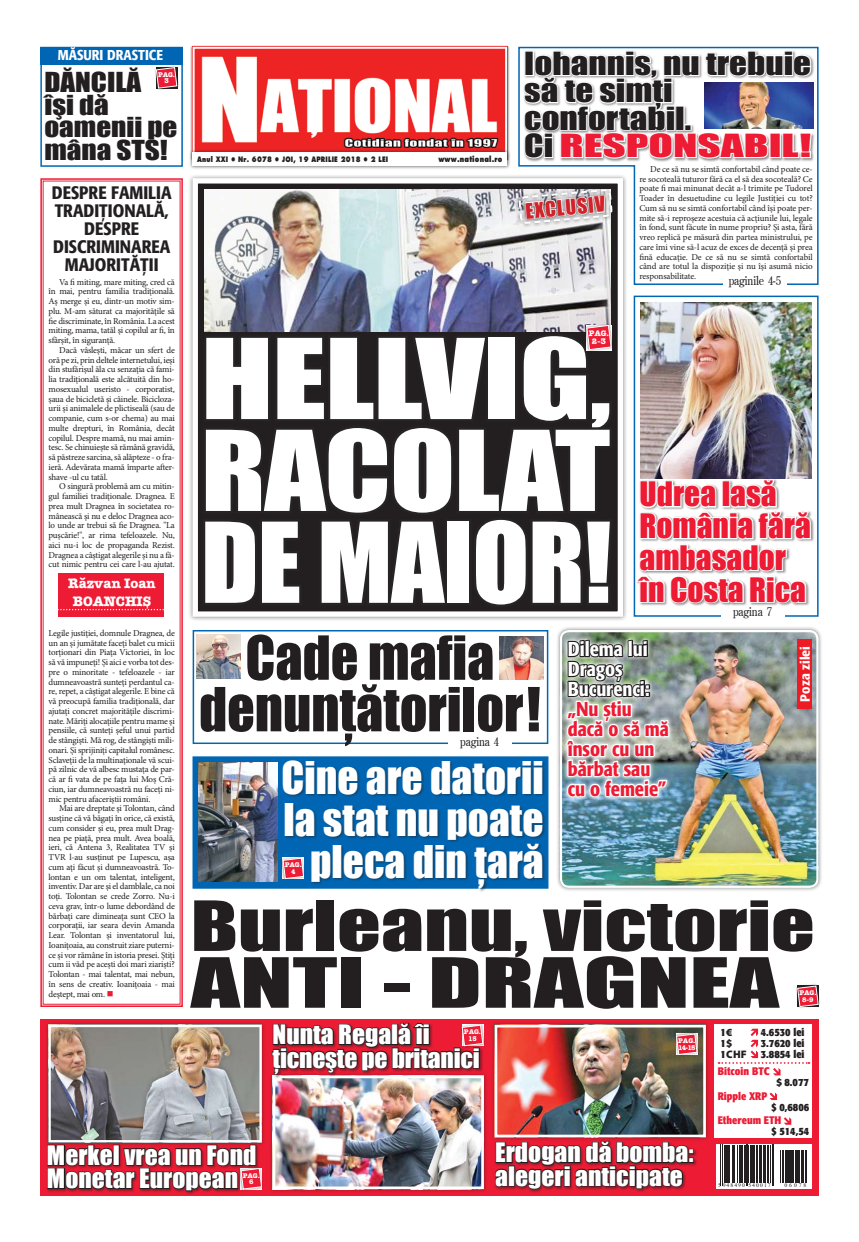
<style>
.page{position:relative;width:859px;height:1242px;background:#fff}
.page>*{position:absolute;margin:0;border:0;box-sizing:border-box;transform-origin:0 0}
.t1{font:102.68px/91.9px "Impact";letter-spacing:-.01em;color:#fff;text-align:justify;scale:1.27 1}
.t2{font:63.9px/56.8px "Impact";color:#231f20;scale:1.34 1}
.t3{font:56.1px/51.5px "Impact";color:#231f20;text-align:center;scale:.96 1}
.t4{font:43.88px "Impact";color:#fff}
.t5{font:41.4px/42.1px "Impact";color:#fff;text-align:right}
.t6{font:30.97px/31.7px "Impact";color:#ed1b34}
.t7{font:29.25px/27.3px "Impact";color:#231f20;scale:1.2 1}
.t8{font:25.28px/22.7px "Impact";color:#231f20;scale:1.15 1}
.t9{font:24.6px/23.4px "Impact";color:#fff;scale:1.04 1}
.t10{font:500 condensed 19.95px/20px "R Formata";color:#ed1b34}
.t11{font:500 condensed 19.95px/20px "R Formata";color:#fff}
.t12{font:19.65px "Impact";color:#d2232a}
.t13{font:500 condensed 18px/18px "R Formata";color:#231f20;text-align:center}
.t14{font:500 condensed 14.25px "R Formata";color:#fff}
.t15{font:13.65px/17.8px "American Type Writer Bold Rom";color:#fff;text-align:center}
.t16{font:500 condensed 13.42px "R Formata";color:#fff;scale:1.11 1}
.t17{font:300 12.08px "R Century";letter-spacing:-.01em;color:#231f20}
.t18{font:700 condensed 10.95px "R Formata";color:#231f20}
.t19{font:700 condensed 10.95px "R Formata";color:#ed1b34}
.t20{font:900 10.95px "Myriad Pro";color:#231f20}
.t21{font:9px/9.8px "Minion Pro";letter-spacing:-.02em;color:#231f20;text-align:justify}
.t22{font:7.95px "Futura Extra Bold Rom";letter-spacing:.03em;color:#231f20;scale:.8 1}
.t23{font:7.95px/7.9px "American Type Writer Bold Rom";color:#fff;text-align:center}
.t24{font:7.35px "Futura Extra Bold Rom";letter-spacing:.03em;color:#231f20;scale:.8 1}
.t25{font:6.75px/6.8px "American Type Writer Bold Rom";color:#fff;text-align:center}
.t26{font:5.7px "Times New Roman";letter-spacing:.18em;color:#231f20}
.s1{color:#ed1b34}
.s2{font-family:"Myriad Pro";font-weight:900;font-stretch:normal}
.s3{font-family:"R Formata";font-weight:700;font-stretch:condensed}
</style>
<div class="page">
<svg style="left:40px;top:178px;width:7px;height:829px"></svg>
<div style="left:556px;top:626px;width:270px;height:269px;background:#231f20;opacity:.5"></div>
<div style="left:190px;top:44px;width:322px;height:121px;background:#231f20;opacity:.75"></div>
<div style="left:193px;top:47px;width:314px;height:112px;border:2px solid #fff"></div>
<div style="left:795px;top:983px;width:29px;height:29px;background:#231f20;opacity:.5"></div>
<div style="left:40px;top:47px;width:143px;height:17px;background:#0066b3"></div>
<div style="left:635px;top:479px;width:224px;height:157px;background:#fff"></div>
<img style="left:47px;top:50px;width:772px;height:1146px">
<img style="left:641px;top:302px;width:170px;height:176px">
<img style="left:198px;top:762px;width:79px;height:119px">
<h3 class="t14" style="left:58px;top:47px;width:107px">măsuri drastice</h3>
<h3 class="t8" style="left:44px;top:70px;width:117px">Dănc ilă<br>îşi dă oamenii pe mâna STS!</h3>
<p class="t25" style="left:158px;top:71px;width:19px">PAG.<br>3</p>
<h3 class="t13" style="left:52px;top:184px;width:121px">Despre familia tradițională, despre discriminarea majorității</h3>
<p class="t21" style="left:49px;top:277px;width:128px;text-indent:11px">Va fi miting, mare miting, cred că în mai, pentru familia tradițională.<br>Aș merge și eu, dintr-un motiv sim&shy;plu. M-am săturat ca majoritățile să fie discriminate, în România. La acest miting, mama, tatăl și copilul ar fi, în sfârșit, în siguranță.</p>
<p class="t21" style="left:49px;top:345px;width:128px;text-indent:11px">Dacă vâslești, măcar un sfert de oră pe zi, prin deltele internetului, ieși din stufărișul ăla cu senzația că fami&shy;lia tradițională este alcătuită din ho&shy;mosexualul useristo - corporatist, șaua de bicicletă și câinele. Bicicloza&shy;urii și animalele de plictiseală (sau de companie, cum s-or chema) au mai multe drepturi, în România, decât copilul. Despre mamă, nu mai amin&shy;tesc. Se chinuiește să rămână gravidă, să păstreze sarcina, să alăpteze - o fra&shy;ieră. Adevărata mamă împarte after&shy;shave -ul cu tatăl.</p>
<p class="t21" style="left:49px;top:482px;width:128px;text-indent:11px">O singură problemă am cu mitin&shy;gul familiei tradiționale. Dragnea. E prea mult Dragnea în societatea ro&shy;mânească și nu e deloc Dragnea aco&shy;lo unde ar trebui să fie Dragnea. "La pușcărie!", ar rima tefeloazele. Nu, aici nu-i loc de propaganda Rezist.<br>Dragnea a câștigat alegerile și nu a fă&shy;cut nimic pentru cei care l-au ajutat.</p>
<h3 class="t15" style="left:68px;top:574px;width:89px">Răzvan Ioan<br>Boanchiş</h3>
<p class="t21" style="left:49px;top:628px;width:128px">Legile justiției, domnule Dragnea, de un an și jumătate faceți balet cu micii torționari din Piața Victoriei, în loc să vă impuneți! Și aici e vorba tot des&shy;pre o minoritate - tefeloazele - iar dumneavoastră sunteți perdantul ca&shy;re, repet, a câștigat alegerile. E bine că vă preocupă familia tradițională, dar ajutați concret majoritățile discrimi&shy;nate. Măriți alocațiile pentru mame și pensiile, că sunteți șeful unui partid de stângiști. Mă rog, de stângiști mili&shy;onari. Și sprijiniți capitalul românesc.<br>Sclaveții de la multinaționale vă scui&shy;pă zilnic de vă albesc mustața de par&shy;că ar fi vata de pe fața lui Moș Cră&shy;ciun, iar dumneavoastră nu faceți ni&shy;mic pentru afaceriștii români.</p>
<p class="t21" style="left:49px;top:803px;width:128px;text-indent:11px">Mai are dreptate și Tolontan, când susține că vă băgați în orice, că există, cum consider și eu, prea mult Drag&shy;nea pe piață, prea mult. Avea boală, ieri, că Antena 3, Realitatea TV și TVR l-au susținut pe Lupescu, așa cum ați făcut și dumneavoastră. To&shy;lontan e un om talentat, inteligent, inventiv. Dar are și el damblale, ca noi toți. Tolontan se crede Zorro. Nu-i ceva grav, într-o lume debordând de bărbați care dimineața sunt CEO la corporații, iar seara devin Amanda Lear. Tolontan și inventatorul lui, Ioanițoaia, au construit ziare puterni&shy;ce și vor rămâne în istoria presei. Știți cum ii văd pe acești doi mari ziariști?<br>Tolontan - mai talentat, mai nebun, în sens de creativ. Ioanițoaia - mai deștept, mai om. <span class="s1">■</span></p>
<h3 class="t4" style="left:318px;top:154px;width:9px;rotate:-180deg">‘</h3>
<p class="t24" style="left:197px;top:154px;width:240px">Anul XXI ● Nr. 6078 ● joi, 19 aprilie 2018 ● 2 LEI</p>
<p class="t22" style="left:438px;top:154px;width:82px">www.national.ro</p>
<h3 class="t7" style="left:524px;top:49px;width:241px">Iohannis, nu trebuie să te simţi confortabil.<br>Ci <span class="s1">RESPONSABIL!</span></h3>
<p class="t21" style="left:639px;top:164px;width:175px;text-indent:11px">De ce să nu se simtă confortabil când poate ce&shy;re socoteală tuturor fără ca el să dea socoteală? Ce poate fi mai minunat decât a-l trimite pe Tudorel Toader în desuetudine cu legile Justiției cu tot?<br>Cum să nu se simtă confortabil când își poate per&shy;mite să-i reproșeze acestuia că acțiunile lui, legale în fond, sunt făcute în nume propriu? Și asta, fără vreo replică pe măsură din partea ministrului, pe care îmi vine să-l acuz de exces de decență și prea fină educație. De ce să nu se simtă confortabil când are totul la dispoziție și nu își asumă nicio responsabilitate.</p>
<h3 class="t12" style="left:524px;top:196px;width:81px;rotate:-5deg">exclusiv</h3>
<h3 class="t17" style="left:729px;top:273px;width:54px">paginile 4-5</h3>
<p class="t23" style="left:589px;top:329px;width:22px">PAG.<br>2 - 3</p>
<h1 class="t1" style="left:201px;top:330px;width:325px">Hellvig, racolat de Maior!</h1>
<h3 class="t6" style="left:640px;top:477px;width:173px">Udrea lasă<br>România fără ambasador în Costa Rica</h3>
<h3 class="t17" style="left:733px;top:603px;width:41px">pagina 7</h3>
<h3 class="t3" style="left:199px;top:630px;width:357px">Cade mafia denunţătorilor!</h3>
<h3 class="t11" style="left:568px;top:639px;width:84px">Dilema lui<br>Dragoş<br>Bucurenci:</h3>
<h3 class="t10" style="left:568px;top:699px;width:103px">„Nu știu dacă o să mă însor cu un bărbat sau cu o femeie”</h3>
<h3 class="t16" style="left:797px;top:701px;width:52px;rotate:-90deg">Poza zilei</h3>
<h3 class="t17" style="left:460px;top:734px;width:41px">pagina 4</h3>
<h3 class="t5" style="left:282px;top:755px;width:264px">Cine are datorii la stat nu poate pleca din ţară</h3>
<h2 class="t2" style="left:191px;top:895px;width:467px">Burleanu, victorie anti - Dragnea</h2>
<p class="t25" style="left:285px;top:861px;width:19px">PAG.<br>4</p>
<p class="t25" style="left:799px;top:989px;width:19px">PAG.<br>8-9</p>
<h3 class="t9" style="left:272px;top:1022px;width:201px">Nunta Regală îi ţicneşte pe britanici</h3>
<p class="t25" style="left:464px;top:1028px;width:19px">PAG.<br>15</p>
<p class="t25" style="left:678px;top:1037px;width:19px;text-align:left">PAG.<br>14-15</p>
<p class="t18" style="left:721px;top:1026px;width:13px">1<span class="s2">€</span></p>
<p class="t18" style="left:761px;top:1026px;width:45px">4.6530 lei</p>
<p class="t18" style="left:721px;top:1037px;width:13px">1<span class="s2">$</span></p>
<p class="t18" style="left:761px;top:1037px;width:45px">3.7620 lei</p>
<p class="t20" style="left:721px;top:1047px;width:28px"><span class="s3">1</span>chf</p>
<p class="t18" style="left:761px;top:1048px;width:45px">3.8854 lei</p>
<p class="t19" style="left:718px;top:1065px;width:54px">Bitcoin BTC</p>
<p class="t18" style="left:776px;top:1076px;width:34px"><span class="s2">$</span> 8.077</p>
<p class="t19" style="left:718px;top:1089px;width:51px">Ripple XRP</p>
<p class="t18" style="left:771px;top:1100px;width:39px">$ 0,6806</p>
<p class="t19" style="left:718px;top:1114px;width:65px">Ethereum ETH</p>
<p class="t18" style="left:771px;top:1125px;width:39px">$ 514,54</p>
<h3 class="t9" style="left:47px;top:1143px;width:203px">Merkel vrea un Fond<br>Monetar European</h3>
<p class="t25" style="left:243px;top:1171px;width:19px">PAG.<br>6</p>
<h3 class="t9" style="left:495px;top:1140px;width:192px">Erdogan dă bomba: alegeri anticipate</h3>
<p class="t26" style="left:718px;top:1181px;width:54px">5 948490 540017</p>
<p class="t26" style="left:784px;top:1181px;width:24px">06078</p>
</div>
